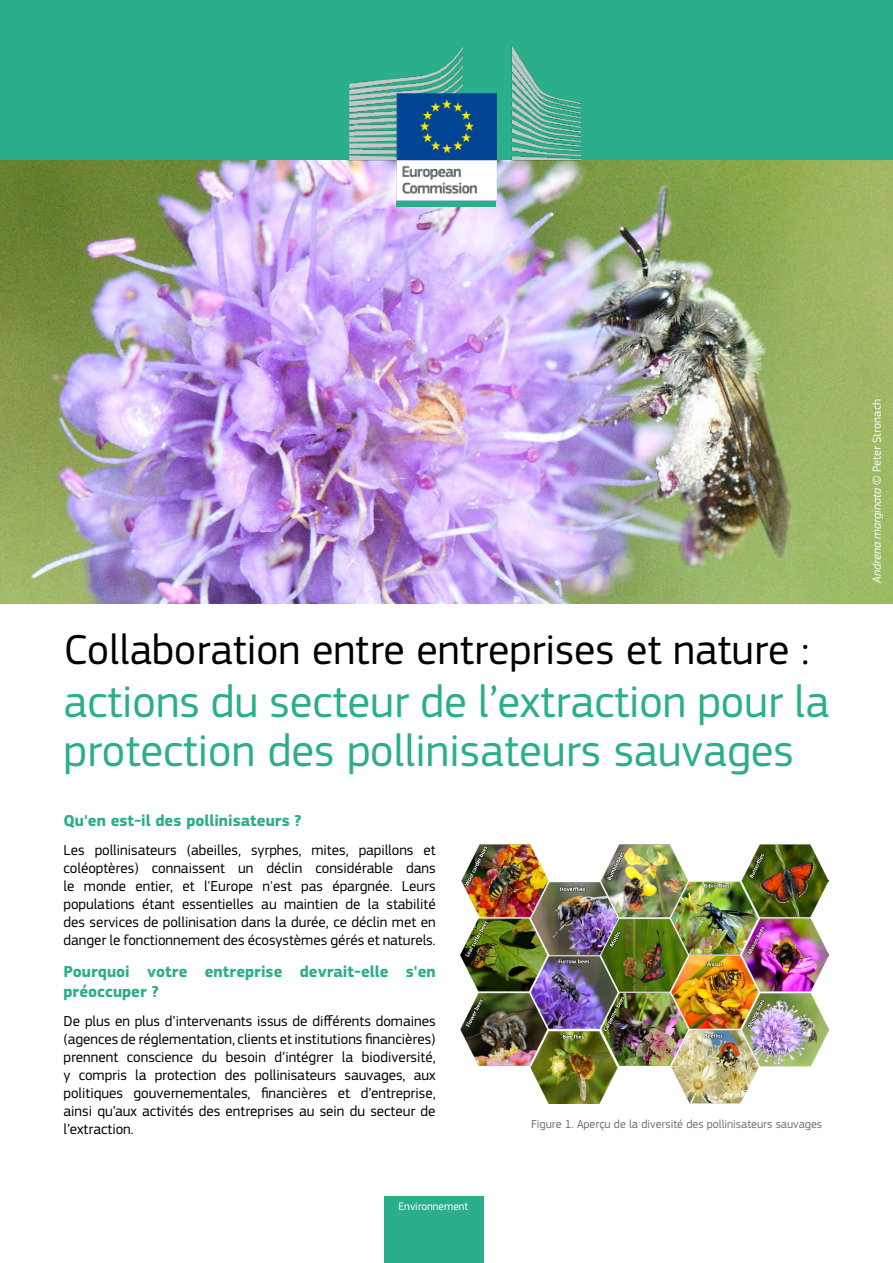
<style>
.page{position:relative;width:893px;height:1263px;background:#fff}
.page>*{position:absolute;margin:0;border:0;box-sizing:border-box;transform-origin:0 0}
.t1{font:46.5px/49.5px "EC Square Sans Pro";color:#2bae8a}
.t2{font:43.5px "EC Square Sans Pro";color:#000}
.t3{font:700 16.5px/19.8px "EC Square Sans Pro";color:#2bae8a}
.t4{font:15px/18px "EC Square Sans Pro";color:#000;text-align:justify}
.t5{font:12px "EC Square Sans Pro";color:#706f6f}
.t6{font:italic 12px "EC Square Sans Pro";color:#fff}
.t7{font:11.4px "EC Square Sans Pro";color:#fff}
.s1{font-size:15px;color:#fff}
.s2{font-style:normal}
</style>
<div class="page">
<div style="left:0;top:0;width:893px;height:160px;background:#2bae8a"></div>
<img style="left:0;top:160px;width:893px;height:444px">
<img style="left:350px;top:46px;width:230px;height:155px">
<div style="left:397px;top:201px;width:99px;height:6px;background:#2bae8a"></div>
<div style="left:384px;top:1196px;width:99px;height:67px;background:#2bae8a"></div>
<img style="left:460px;top:844px;width:368px;height:260px">
<h2 class="t2" style="left:64px;top:625px;width:747px">Collaboration entre entreprises et nature :</h2>
<h1 class="t1" style="left:64px;top:677px;width:767px">actions du secteur de l’extraction pour la protection des pollinisateurs sauvages</h1>
<p class="t3" style="left:64px;top:811px;width:240px">Qu'en est-il des pollinisateurs ?</p>
<p class="t4" style="left:64px;top:841px;width:374px">Les pollinisateurs (abeilles, syrphes, mites, papillons et coléoptères) connaissent un déclin considérable dans le monde entier, et l'Europe n'est pas épargnée. Leurs populations étant essentielles au maintien de la stabilité des services de pollinisation dans la durée, ce déclin met en danger le fonctionnement des écosystèmes gérés et naturels.</p>
<p class="t3" style="left:64px;top:962px;width:374px">Pourquoi votre entreprise devrait-elle s'en préoccuper ?</p>
<p class="t4" style="left:64px;top:1012px;width:374px">De plus en plus d’intervenants issus de différents domaines (agences de réglementation, clients et institutions financières) prennent conscience du besoin d’intégrer la biodiversité, y compris la protection des pollinisateurs sauvages, aux politiques gouvernementales, financières et d’entreprise, ainsi qu’aux activités des entreprises au sein du secteur de l’extraction.</p>
<p class="t5" style="left:531px;top:1117px;width:299px">Figure 1. Aperçu de la diversité des pollinisateurs sauvages<span class="s1">y</span></p>
<p class="t7" style="left:399px;top:1199px;width:71px">Environnement</p>
<p class="t6" style="left:870px;top:583px;width:185px;rotate:-90deg">Andrena marginata <span class="s2">© Peter Stronach</span></p>
</div>
